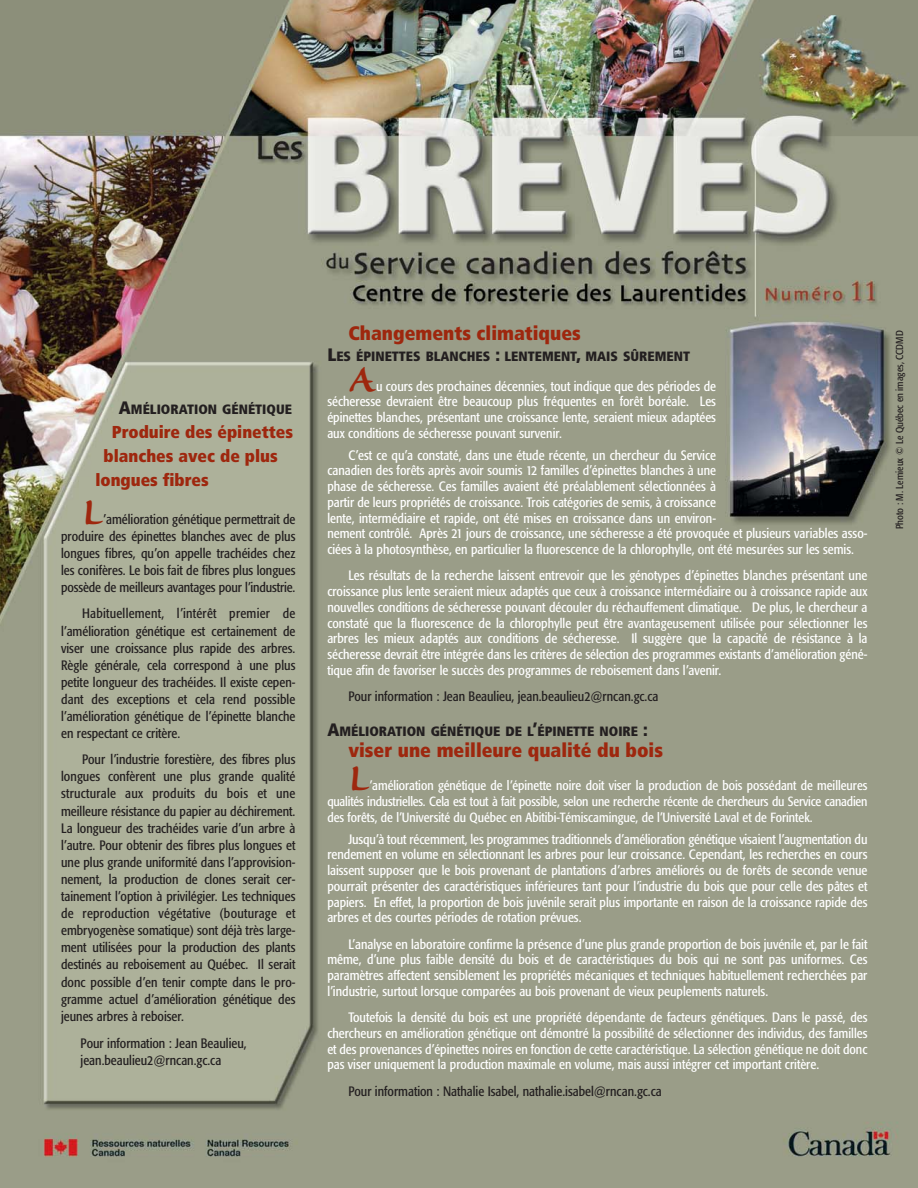
<style>
.page{position:relative;width:918px;height:1188px;background:#fff}
.page>*{position:absolute;margin:0;border:0;box-sizing:border-box;transform-origin:0 0}
.t1{font:600 45px "Sanvito";color:#9e270e}
.t2{font:900 condensed 19.5px "Frutiger";color:#9e270e}
.t3{font:900 condensed 17.25px "Frutiger";color:#9e270e}
.t4{font:condensed 13.5px/15.8px "Formata";color:#fff;text-align:justify}
.t5{font:condensed 13.5px/17.1px "Formata";color:#231f20;text-align:justify}
.t6{font:900 condensed 13.5px "Frutiger";color:#231f20}
.t7{font:condensed 13.2px/15.8px "Formata";color:#fff;text-align:justify}
.t8{font:condensed 10.05px "Formata";color:#231f20}
.s1{font-size:18px}
</style>
<div class="page">
<img style="left:0;top:0;width:918px;height:1188px">
<p class="t6" style="left:119px;top:404px;width:175px"><span class="s1">A</span>MÉLIORATION GÉNÉTIQUE</p>
<p class="t3" style="left:112px;top:425px;width:183px">Produire des épinettes</p>
<p class="t3" style="left:104px;top:449px;width:176px">blanches avec de plus</p>
<p class="t3" style="left:95px;top:473px;width:115px">longues fibres</p>
<h1 class="t1" style="left:82px;top:494px;width:23px">L</h1>
<p class="t5" style="left:61px;top:512px;width:236px;text-indent:42px">’amélioration génétique permettrait de produire des épinettes blanches avec de plus longues fibres, qu’on appelle trachéides chez les conifères. Le bois fait de fibres plus longues possède de meilleurs avantages pour l’industrie.</p>
<p class="t5" style="left:61px;top:606px;width:236px;text-indent:21px">Habituellement, l’intérêt premier de l’amélioration génétique est certainement de viser une croissance plus rapide des arbres.<br>Règle générale, cela correspond à une plus petite longueur des trachéides. Il existe cepen&shy;dant des exceptions et cela rend possible l’amélioration génétique de l’épinette blanche en respectant ce critère.</p>
<p class="t5" style="left:61px;top:752px;width:236px;text-indent:21px">Pour l’industrie forestière, des fibres plus longues confèrent une plus grande qualité structurale aux produits du bois et une meilleure résistance du papier au déchirement.<br>La longueur des trachéides varie d’un arbre à l’autre. Pour obtenir des fibres plus longues et une plus grande uniformité dans l’approvision&shy;nement, la production de clones serait cer&shy;tainement l’option à privilégier. Les techniques de reproduction végétative (bouturage et embryogenèse somatique) sont déjà très large&shy;ment utilisées pour la production des plants destinés au reboisement au Québec. Il serait donc possible d’en tenir compte dans le pro&shy;gramme actuel d’amélioration génétique des jeunes arbres à reboiser.</p>
<p class="t5" style="left:81px;top:1036px;width:168px">Pour information : Jean Beaulieu, jean.beaulieu2@rncan.gc.ca</p>
<h2 class="t2" style="left:348px;top:325px;width:234px">Changements climatiques</h2>
<p class="t6" style="left:327px;top:350px;width:364px"><span class="s1">L</span>ES ÉPINETTES BLANCHES <span class="s1">:</span> LENTEMENT<span class="s1">,</span> MAIS SÛREMENT</p>
<h1 class="t1" style="left:348px;top:361px;width:29px">A</h1>
<p class="t4" style="left:327px;top:379px;width:390px;text-indent:49px">u cours des prochaines décennies, tout indique que des périodes de sécheresse devraient être beaucoup plus fréquentes en forêt boréale. Les épinettes blanches, présentant une croissance lente, seraient mieux adaptées aux conditions de sécheresse pouvant survenir.</p>
<p class="t4" style="left:327px;top:448px;width:542px;text-align:left;text-indent:21px">C’est ce qu’a constaté, dans une étude récente, un chercheur du Service<br>canadien des forêts après avoir soumis 12 familles d’épinettes blanches à une<br>phase de sécheresse. Ces familles avaient été préalablement sélectionnées à<br>partir de leurs propriétés de croissance. Trois catégories de semis, à croissance<br>lente, intermédiaire et rapide, ont été mises en croissance dans un environ-<br>nement contrôlé. Après 21 jours de croissance, une sécheresse a été provoquée et plusieurs variables asso&shy;ciées à la photosynthèse, en particulier la fluorescence de la chlorophylle, ont été mesurées sur les semis.</p>
<p class="t4" style="left:327px;top:569px;width:542px;text-indent:21px">Les résultats de la recherche laissent entrevoir que les génotypes d’épinettes blanches présentant une croissance plus lente seraient mieux adaptés que ceux à croissance intermédiaire ou à croissance rapide aux nouvelles conditions de sécheresse pouvant découler du réchauffement climatique. De plus, le chercheur a constaté que la fluorescence de la chlorophylle peut être avantageusement utilisée pour sélectionner les arbres les mieux adaptés aux conditions de sécheresse. Il suggère que la capacité de résistance à la sécheresse devrait être intégrée dans les critères de sélection des programmes existants d’amélioration géné&shy;tique afin de favoriser le succès des programmes de reboisement dans l’avenir.</p>
<p class="t5" style="left:348px;top:689px;width:312px">Pour information : Jean Beaulieu, jean.beaulieu2@rncan.gc.ca</p>
<p class="t6" style="left:327px;top:725px;width:322px"><span class="s1">A</span>MÉLIORATION GÉNÉTIQUE DE L<span class="s1">’</span>ÉPINETTE NOIRE <span class="s1">:</span></p>
<h2 class="t2" style="left:348px;top:742px;width:316px">viser une meilleure qualité du bois</h2>
<h1 class="t1" style="left:348px;top:761px;width:23px">L</h1>
<p class="t7" style="left:327px;top:779px;width:542px;text-indent:42px">’amélioration génétique de l’épinette noire doit viser la production de bois possédant de meilleures qualités industrielles. Cela est tout à fait possible, selon une recherche récente de chercheurs du Service canadien des forêts, de l’Université du Québec en Abitibi-Témiscamingue, de l’Université Laval et de Forintek.</p>
<p class="t4" style="left:327px;top:832px;width:542px;text-indent:21px">Jusqu’à tout récemment, les programmes traditionnels d’amélioration génétique visaient l’augmentation du rendement en volume en sélectionnant les arbres pour leur croissance. Cependant, les recherches en cours laissent supposer que le bois provenant de plantations d’arbres améliorés ou de forêts de seconde venue pourrait présenter des caractéristiques inférieures tant pour l’industrie du bois que pour celle des pâtes et papiers. En effet, la proportion de bois juvénile serait plus importante en raison de la croissance rapide des arbres et des courtes périodes de rotation prévues.</p>
<p class="t4" style="left:327px;top:937px;width:542px;text-indent:21px">L’analyse en laboratoire confirme la présence d’une plus grande proportion de bois juvénile et, par le fait même, d’une plus faible densité du bois et de caractéristiques du bois qui ne sont pas uniformes. Ces paramètres affectent sensiblement les propriétés mécaniques et techniques habituellement recherchées par l’industrie, surtout lorsque comparées au bois provenant de vieux peuplements naturels.</p>
<p class="t4" style="left:327px;top:1011px;width:542px;text-indent:21px">Toutefois la densité du bois est une propriété dépendante de facteurs génétiques. Dans le passé, des chercheurs en amélioration génétique ont démontré la possibilité de sélectionner des individus, des familles et des provenances d’épinettes noires en fonction de cette caractéristique. La sélection génétique ne doit donc pas viser uniquement la production maximale en volume, mais aussi intégrer cet important critère.</p>
<p class="t5" style="left:348px;top:1083px;width:315px">Pour information : Nathalie Isabel, nathalie.isabel@rncan.gc.ca</p>
<p class="t8" style="left:895px;top:529px;width:201px;rotate:-90deg">Photo : M. Lemieux © Le Québec en images, CCDMD</p>
</div>
